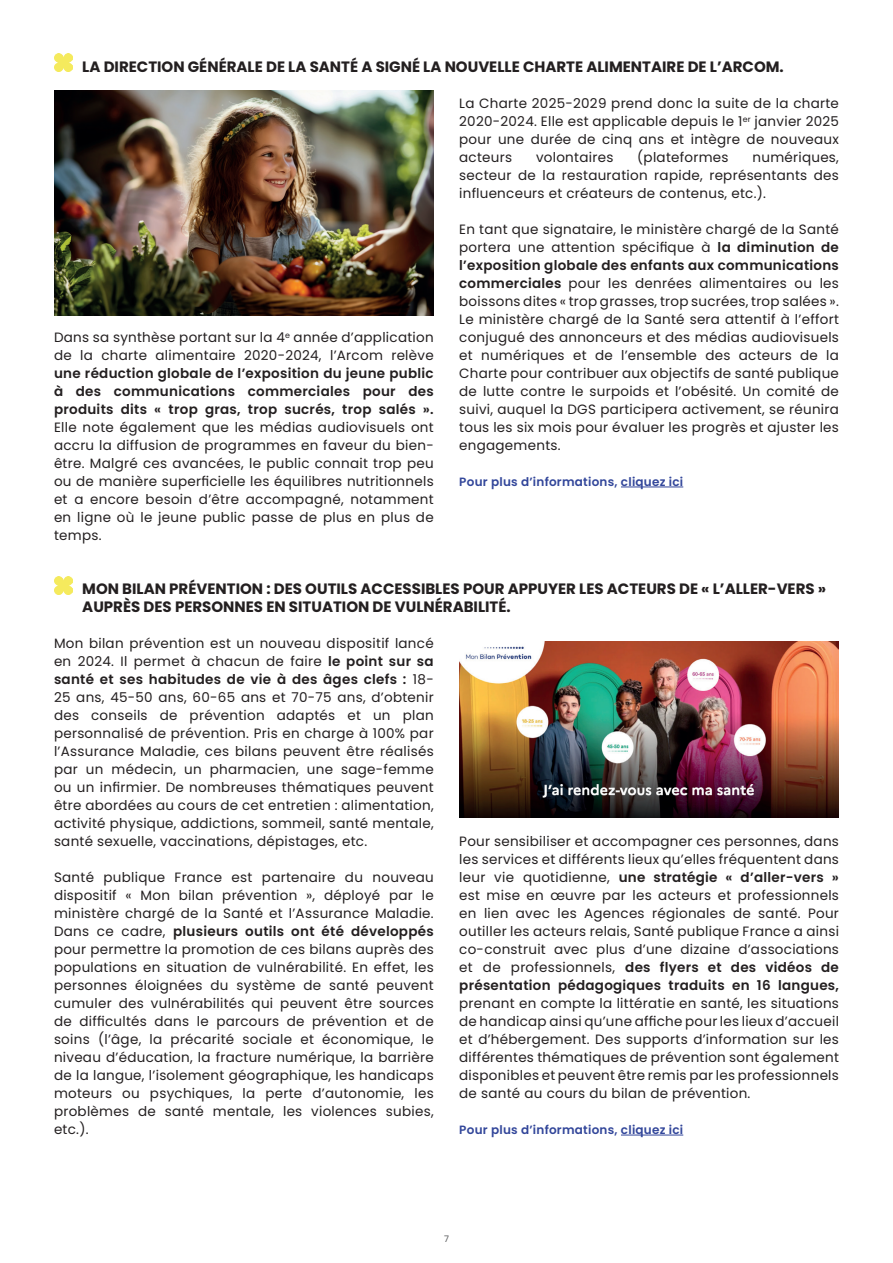
<style>
.page{position:relative;width:893px;height:1263px;background:#fff}
.page>*{position:absolute;margin:0;border:0;box-sizing:border-box;transform-origin:0 0}
.t1{font:700 15px/18px "Poppins";color:#231f20}
.t2{font:13.5px/18px "Poppins";letter-spacing:.02em;color:#231f20;text-align:justify}
.t3{font:600 13.5px/18px "Poppins";letter-spacing:.02em;color:#231f20;text-align:justify}
.t4{font:600 12px "Poppins";letter-spacing:.02em;color:#32469a}
.t5{font:9px "Poppins";color:#57585a}
.s1{font-weight:600}
</style>
<div class="page">
<img style="left:54px;top:54px;width:18px;height:18px">
<hr style="left:621px;top:487px;width:62px;height:1px;background:#32469a">
<img style="left:54px;top:576px;width:18px;height:18px">
<hr style="left:621px;top:1135px;width:62px;height:1px;background:#32469a">
<img style="left:54px;top:90px;width:380px;height:225px">
<img style="left:459px;top:642px;width:380px;height:175px">
<p class="t1" style="left:82px;top:58px;width:703px">LA DIRECTION GÉNÉRALE DE LA SANTÉ A SIGNÉ LA NOUVELLE CHARTE ALIMENTAIRE DE L’ARCOM.</p>
<p class="t2" style="left:54px;top:328px;width:381px">Dans sa synthèse portant sur la 4<sup>e</sup> année d’application de la charte alimentaire 2020-2024, l’Arcom relève</p>
<p class="t3" style="left:54px;top:364px;width:381px">une réduction globale de l’exposition du jeune public à des communications commerciales pour des produits dits « trop gras, trop sucrés, trop salés ».</p>
<p class="t2" style="left:54px;top:418px;width:381px">Elle note également que les médias audiovisuels ont accru la diffusion de programmes en faveur du bien&shy;être. Malgré ces avancées, le public connait trop peu ou de manière superficielle les équilibres nutritionnels et a encore besoin d’être accompagné, notamment en ligne où le jeune public passe de plus en plus de temps.</p>
<p class="t2" style="left:459px;top:94px;width:381px">La Charte 2025-2029 prend donc la suite de la charte 2020-2024. Elle est applicable depuis le 1<sup>er</sup> janvier 2025 pour une durée de cinq ans et intègre de nouveaux acteurs</p>
<p class="t2" style="left:536px;top:148px;width:79px">volontaires</p>
<p class="t2" style="left:637px;top:148px;width:93px">(plateformes</p>
<p class="t2" style="left:459px;top:148px;width:381px;text-indent:293px">numériques, secteur de la restauration rapide, représentants des influenceurs et créateurs de contenus, etc.).</p>
<p class="t2" style="left:459px;top:220px;width:381px">En tant que signataire, le ministère chargé de la Santé portera une attention spécifique à <span class="s1">la diminution de l’exposition globale des enfants aux communications commerciales</span> pour les denrées alimentaires ou les boissons dites « trop grasses, trop sucrées, trop salées ».<br>Le ministère chargé de la Santé sera attentif à l’effort conjugué des annonceurs et des médias audiovisuels et numériques et de l’ensemble des acteurs de la Charte pour contribuer aux objectifs de santé publique de lutte contre le surpoids et l’obésité. Un comité de suivi, auquel la DGS participera activement, se réunira tous les six mois pour évaluer les progrès et ajuster les engagements.</p>
<p class="t4" style="left:459px;top:475px;width:226px">Pour plus d’informations, cliquez ici</p>
<p class="t1" style="left:82px;top:580px;width:745px">MON BILAN PRÉVENTION : DES OUTILS ACCESSIBLES POUR APPUYER LES ACTEURS DE « L’ALLER-VERS »<br>AUPRÈS DES PERSONNES EN SITUATION DE VULNÉRABILITÉ.</p>
<p class="t2" style="left:54px;top:634px;width:381px">Mon bilan prévention est un nouveau dispositif lancé en 2024. Il permet à chacun de faire <span class="s1">le point sur sa santé et ses habitudes de vie à des âges clefs :</span> 18- 25 ans, 45-50 ans, 60-65 ans et 70-75 ans, d’obtenir des conseils de prévention adaptés et un plan personnalisé de prévention. Pris en charge à 100% par l’Assurance Maladie, ces bilans peuvent être réalisés par un médecin, un pharmacien, une sage-femme ou un infirmier. De nombreuses thématiques peuvent être abordées au cours de cet entretien : alimentation, activité physique, addictions, sommeil, santé mentale, santé sexuelle, vaccinations, dépistages, etc.</p>
<p class="t2" style="left:54px;top:868px;width:381px">Santé publique France est partenaire du nouveau dispositif « Mon bilan prévention », déployé par le ministère chargé de la Santé et l’Assurance Maladie.<br>Dans ce cadre, <span class="s1">plusieurs outils ont été développés </span>pour permettre la promotion de ces bilans auprès des populations en situation de vulnérabilité. En effet, les personnes éloignées du système de santé peuvent cumuler des vulnérabilités qui peuvent être sources de difficultés dans le parcours de prévention et de soins (l’âge, la précarité sociale et économique, le niveau d’éducation, la fracture numérique, la barrière de la langue, l’isolement géographique, les handicaps moteurs ou psychiques, la perte d’autonomie, les problèmes de santé mentale, les violences subies, etc.).</p>
<p class="t2" style="left:459px;top:832px;width:381px">Pour sensibiliser et accompagner ces personnes, dans les services et différents lieux qu’elles fréquentent dans leur vie quotidienne, <span class="s1">une stratégie « d’aller-vers » </span>est mise en œuvre par les acteurs et professionnels en lien avec les Agences régionales de santé. Pour outiller les acteurs relais, Santé publique France a ainsi co-construit avec plus d’une dizaine d’associations et de professionnels, <span class="s1">des flyers et des vidéos de présentation pédagogiques traduits en 16 langues,</span></p>
<p class="t2" style="left:459px;top:994px;width:381px">prenant en compte la littératie en santé, les situations de handicap ainsi qu’une affiche pour les lieux d’accueil et d’hébergement. Des supports d’information sur les différentes thématiques de prévention sont également disponibles et peuvent être remis par les professionnels de santé au cours du bilan de prévention.</p>
<p class="t4" style="left:459px;top:1123px;width:226px">Pour plus d’informations, cliquez ici</p>
<p class="t5" style="left:444px;top:1234px;width:6px">7</p>
</div>
